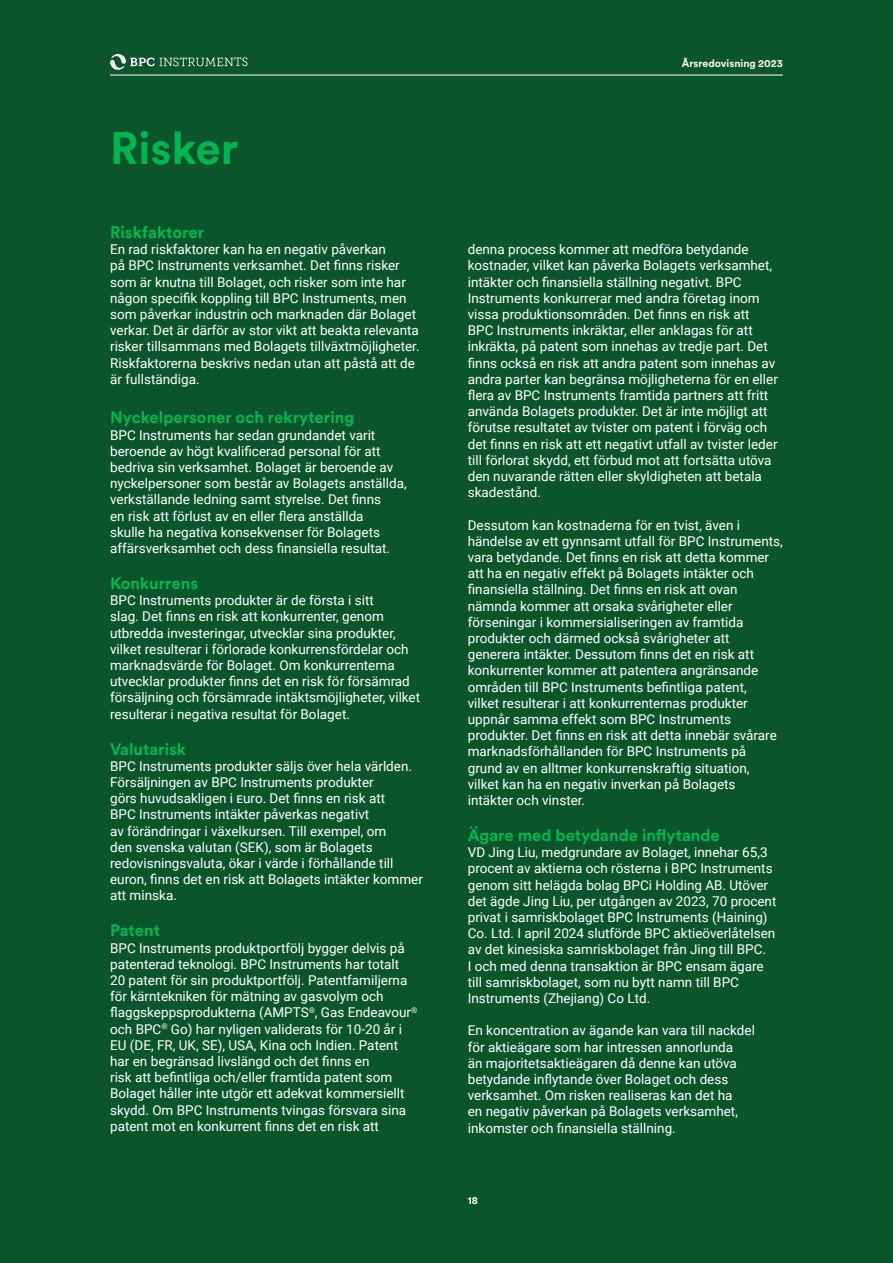
<style>
.page{position:relative;width:893px;height:1263px;background:#fff}
.page>*{position:absolute;margin:0;border:0;box-sizing:border-box;transform-origin:0 0}
.Mellanrubrik{font:700 45px "Circular XX";color:#00b74f}
.Underrubrik{font:700 16.5px "Circular XX";color:#00b74f}
.Brödtext{font:13.5px/16.2px "Roboto";color:#fff}
.t1{font:700 10.5px "Circular XX";color:#fff}
</style>
<div class="page">
<div style="left:0;top:0;width:892px;height:1263px;background:#0b552c"></div>
<svg style="left:110px;top:54px;width:138px;height:16px"></svg>
<hr style="left:110px;top:75px;width:673px;height:1px;background:#fff">
<p class="Mellanrubrik" style="left:110px;top:117px;width:130px">Risker</p>
<p class="Underrubrik" style="left:110px;top:221px;width:96px">Riskfaktorer</p>
<p class="Brödtext" style="left:110px;top:241px;width:311px">En rad riskfaktorer kan ha en negativ påverkan<br>på BPC Instruments verksamhet. Det finns risker som är knutna till Bolaget, och risker som inte har någon specifik koppling till BPC Instruments, men som påverkar industrin och marknaden där Bolaget verkar. Det är därför av stor vikt att beakta relevanta risker tillsammans med Bolagets tillväxtmöjligheter.<br>Riskfaktorerna beskrivs nedan utan att påstå att de är fullständiga.</p>
<p class="Underrubrik" style="left:110px;top:406px;width:246px">Nyckelpersoner och rekrytering</p>
<p class="Brödtext" style="left:110px;top:426px;width:298px">BPC Instruments har sedan grundandet varit beroende av högt kvalificerad personal för att bedriva sin verksamhet. Bolaget är beroende av nyckelpersoner som består av Bolagets anställda, verkställande ledning samt styrelse. Det finns<br>en risk att förlust av en eller flera anställda<br>skulle ha negativa konsekvenser för Bolagets affärsverksamhet och dess finansiella resultat.</p>
<p class="Underrubrik" style="left:110px;top:572px;width:90px">Konkurrens</p>
<p class="Brödtext" style="left:110px;top:592px;width:312px">BPC Instruments produkter är de första i sitt<br>slag. Det finns en risk att konkurrenter, genom utbredda investeringar, utvecklar sina produkter, vilket resulterar i förlorade konkurrensfördelar och marknadsvärde för Bolaget. Om konkurrenterna utvecklar produkter finns det en risk för försämrad försäljning och försämrade intäktsmöjligheter, vilket resulterar i negativa resultat för Bolaget.</p>
<p class="Underrubrik" style="left:110px;top:737px;width:77px">Valutarisk</p>
<p class="Brödtext" style="left:110px;top:757px;width:314px">BPC Instruments produkter säljs över hela världen.<br>Försäljningen av BPC Instruments produkter<br>görs huvudsakligen i Euro. Det finns en risk att<br>BPC Instruments intäkter påverkas negativt<br>av förändringar i växelkursen. Till exempel, om<br>den svenska valutan (SEK), som är Bolagets redovisningsvaluta, ökar i värde i förhållande till euron, finns det en risk att Bolagets intäkter kommer att minska.</p>
<p class="Underrubrik" style="left:110px;top:919px;width:51px">Patent</p>
<p class="Brödtext" style="left:110px;top:939px;width:309px">BPC Instruments produktportfölj bygger delvis på patenterad teknologi. BPC Instruments har totalt 20 patent för sin produktportfölj. Patentfamiljerna för kärntekniken för mätning av gasvolym och flaggskeppsprodukterna (AMPTS<sup>®</sup>, Gas Endeavour<sup>® </sup>och BPC<sup>®</sup> Go) har nyligen validerats för 10-20 år i EU (DE, FR, UK, SE), USA, Kina och Indien. Patent har en begränsad livslängd och det finns en<br>risk att befintliga och/eller framtida patent som Bolaget håller inte utgör ett adekvat kommersiellt skydd. Om BPC Instruments tvingas försvara sina patent mot en konkurrent finns det en risk att</p>
<p class="t1" style="left:682px;top:56px;width:102px">Årsredovisning 2023</p>
<p class="Brödtext" style="left:468px;top:241px;width:312px">denna process kommer att medföra betydande kostnader, vilket kan påverka Bolagets verksamhet, intäkter och finansiella ställning negativt. BPC Instruments konkurrerar med andra företag inom vissa produktionsområden. Det finns en risk att BPC Instruments inkräktar, eller anklagas för att inkräkta, på patent som innehas av tredje part. Det finns också en risk att andra patent som innehas av andra parter kan begränsa möjligheterna för en eller flera av BPC Instruments framtida partners att fritt använda Bolagets produkter. Det är inte möjligt att förutse resultatet av tvister om patent i förväg och det finns en risk att ett negativt utfall av tvister leder till förlorat skydd, ett förbud mot att fortsätta utöva den nuvarande rätten eller skyldigheten att betala skadestånd.</p>
<p class="Brödtext" style="left:468px;top:516px;width:317px">Dessutom kan kostnaderna för en tvist, även i händelse av ett gynnsamt utfall för BPC Instruments, vara betydande. Det finns en risk att detta kommer att ha en negativ effekt på Bolagets intäkter och finansiella ställning. Det finns en risk att ovan nämnda kommer att orsaka svårigheter eller förseningar i kommersialiseringen av framtida produkter och därmed också svårigheter att generera intäkter. Dessutom finns det en risk att konkurrenter kommer att patentera angränsande områden till BPC Instruments befintliga patent,<br>vilket resulterar i att konkurrenternas produkter uppnår samma effekt som BPC Instruments produkter. Det finns en risk att detta innebär svårare marknadsförhållanden för BPC Instruments på grund av en alltmer konkurrenskraftig situation, vilket kan ha en negativ inverkan på Bolagets intäkter och vinster.</p>
<p class="Underrubrik" style="left:468px;top:824px;width:254px">Ägare med betydande inflytande</p>
<p class="Brödtext" style="left:468px;top:844px;width:310px">VD Jing Liu, medgrundare av Bolaget, innehar 65,3 procent av aktierna och rösterna i BPC Instruments genom sitt helägda bolag BPCi Holding AB. Utöver det ägde Jing Liu, per utgången av 2023, 70 procent privat i samriskbolaget BPC Instruments (Haining)<br>Co. Ltd. I april 2024 slutförde BPC aktieöverlåtelsen av det kinesiska samriskbolaget från Jing till BPC.<br>I och med denna transaktion är BPC ensam ägare till samriskbolaget, som nu bytt namn till BPC Instruments (Zhejiang) Co Ltd.</p>
<p class="Brödtext" style="left:468px;top:1022px;width:289px">En koncentration av ägande kan vara till nackdel för aktieägare som har intressen annorlunda<br>än majoritetsaktieägaren då denne kan utöva betydande inflytande över Bolaget och dess verksamhet. Om risken realiseras kan det ha<br>en negativ påverkan på Bolagets verksamhet, inkomster och finansiella ställning.</p>
<p class="t1" style="left:468px;top:1193px;width:12px">18</p>
</div>
